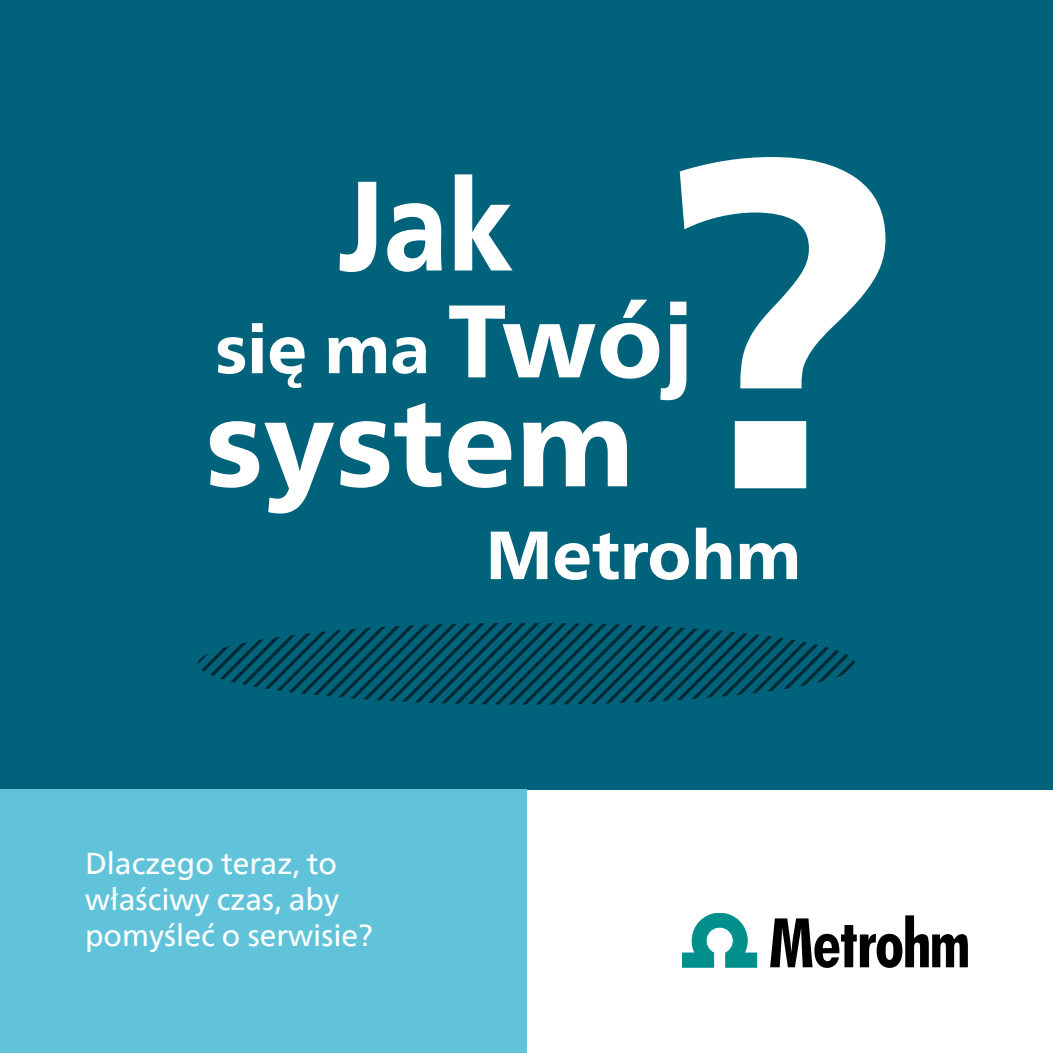
<style>
.page{position:relative;width:1053px;height:1053px;background:#fff}
.page>*{position:absolute;margin:0;border:0;box-sizing:border-box;transform-origin:0 0}
.t1{font:800 466.25px "Neue Frutiger World";color:#fff}
.t2{font:800 127px "Neue Frutiger World";color:#fff;scale:.86 1}
.t3{font:800 122.75px "Neue Frutiger World";color:#fff}
.t4{font:800 68px "Neue Frutiger World";color:#fff}
.t5{font:30px/36px "Neue Frutiger World";color:#fff}
.s1{font-size:103px}
</style>
<div class="page">
<div style="left:0;top:0;width:1052px;height:789px;background:#00627b"></div>
<svg style="left:198px;top:622px;width:657px;height:82px"></svg>
<div style="left:0;top:789px;width:526px;height:263px;background:#61c3d9"></div>
<svg style="left:682px;top:913px;width:74px;height:54px"></svg>
<svg style="left:770px;top:915px;width:197px;height:52px"></svg>
<h1 class="t1" style="left:657px;top:54px;width:239px">?</h1>
<h2 class="t2" style="left:338px;top:152px;width:204px">Jak</h2>
<h3 class="t4" style="left:215px;top:310px;width:479px">się ma <span class="s1">Twój</span></h3>
<h3 class="t3" style="left:205px;top:372px;width:431px">system</h3>
<p class="t5" style="left:85px;top:846px;width:289px">Dlaczego teraz, to właściwy czas, aby pomyśleć o serwisie?</p>
<h3 class="t4" style="left:486px;top:516px;width:317px">Metrohm</h3>
</div>
